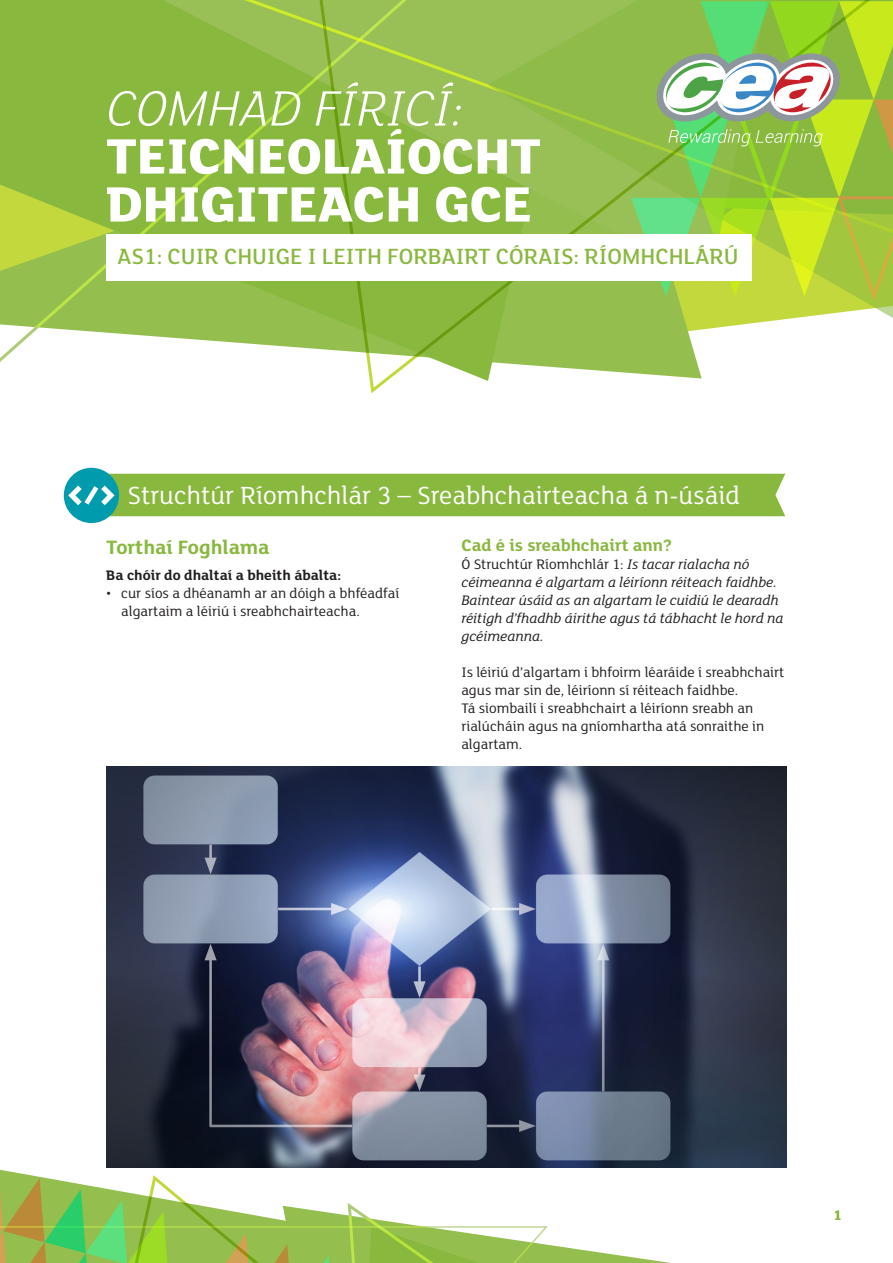
<style>
.page{position:relative;width:893px;height:1263px;background:#fff}
.page>*{position:absolute;margin:0;border:0;box-sizing:border-box;transform-origin:0 0}
.t1{font:800 54px/48px "FS Lola";color:#fff}
.t2{font:italic 300 54px "FS Lola";color:#fff}
.t3{font:27px "FS Lola";color:#fff}
.t4{font:500 24px "FS Lola";color:#89b83f}
.t5{font:700 21px "FS Lola";color:#89b83f}
.Body_Text_Bold{font:700 18px "FS Lola";color:#89b83f}
.Body_Text{font:15px/18px "FS Lola";color:#231f20}
.Body_Text-2{font:italic 15px/18px "FS Lola";color:#231f20}
.Body_Text_Bold-2{font:700 15px "FS Lola";color:#231f20}
.t6{font:700 15px "FS Lola";color:#89b83f}
.s1{font-style:normal}
</style>
<div class="page">
<svg style="left:0;top:1166px;width:787px;height:97px"></svg>
<svg style="left:0;top:0;width:313px;height:362px;background:#98c051"></svg>
<svg style="left:313px;top:0;width:580px;height:393px"></svg>
<svg style="left:631px;top:1px;width:262px;height:301px;background:#a0cb54"></svg>
<div style="left:106px;top:234px;width:646px;height:47px;background:#fff"></div>
<div style="left:64px;top:468px;width:55px;height:55px;background:#009bac;border-radius:50%"></div>
<svg style="left:68px;top:474px;width:717px;height:42px;background:#83b748"></svg>
<img style="left:106px;top:767px;width:680px;height:400px">
<p class="t2" style="left:106px;top:73px;width:359px">COMHAD FÍRICÍ:</p>
<p class="t1" style="left:106px;top:129px;width:436px">TEICNEOLAÍOCHT<br>DHIGITEACH GCE</p>
<p class="t4" style="left:117px;top:241px;width:623px">AS1: CUIR CHUIGE I LEITH FORBAIRT CÓRAIS: RÍOMHCHLÁRÚ</p>
<h1 class="t3" style="left:128px;top:477px;width:614px">Struchtúr Ríomhchlár 3 – Sreabhchairteacha á n-úsáid</h1>
<h2 class="t5" style="left:106px;top:532px;width:165px">Torthaí Foghlama</h2>
<p class="Body_Text_Bold-2" style="left:106px;top:565px;width:236px">Ba chóir do dhaltaí a bheith ábalta:</p>
<p class="Body_Text" style="left:121px;top:584px;width:280px;text-indent:-15px">• cur síos a dhéanamh ar an dóigh a bhféadfaí algartaim a léiriú i sreabhchairteacha.</p>
<p class="Body_Text_Bold" style="left:461px;top:533px;width:212px">Cad é is sreabhchairt ann?</p>
<p class="Body_Text-2" style="left:461px;top:555px;width:323px"><span class="s1">Ó Struchtúr Ríomhchlár 1:</span> Is tacar rialacha nó céimeanna é algartam a léiríonn réiteach faidhbe.<br>Baintear úsáid as an algartam le cuidiú le dearadh réitigh d’fhadhb áirithe agus tá tábhacht le hord na gcéimeanna.</p>
<p class="Body_Text" style="left:461px;top:663px;width:325px">Is léiriú d’algartam i bhfoirm léaráide í sreabhchairt agus mar sin de, léiríonn sí réiteach faidhbe.<br>Tá siombailí i sreabhchairt a léiríonn sreabh an rialúcháin agus na gníomhartha atá sonraithe in algartam.</p>
<p class="t6" style="left:834px;top:1205px;width:10px">1</p>
</div>
